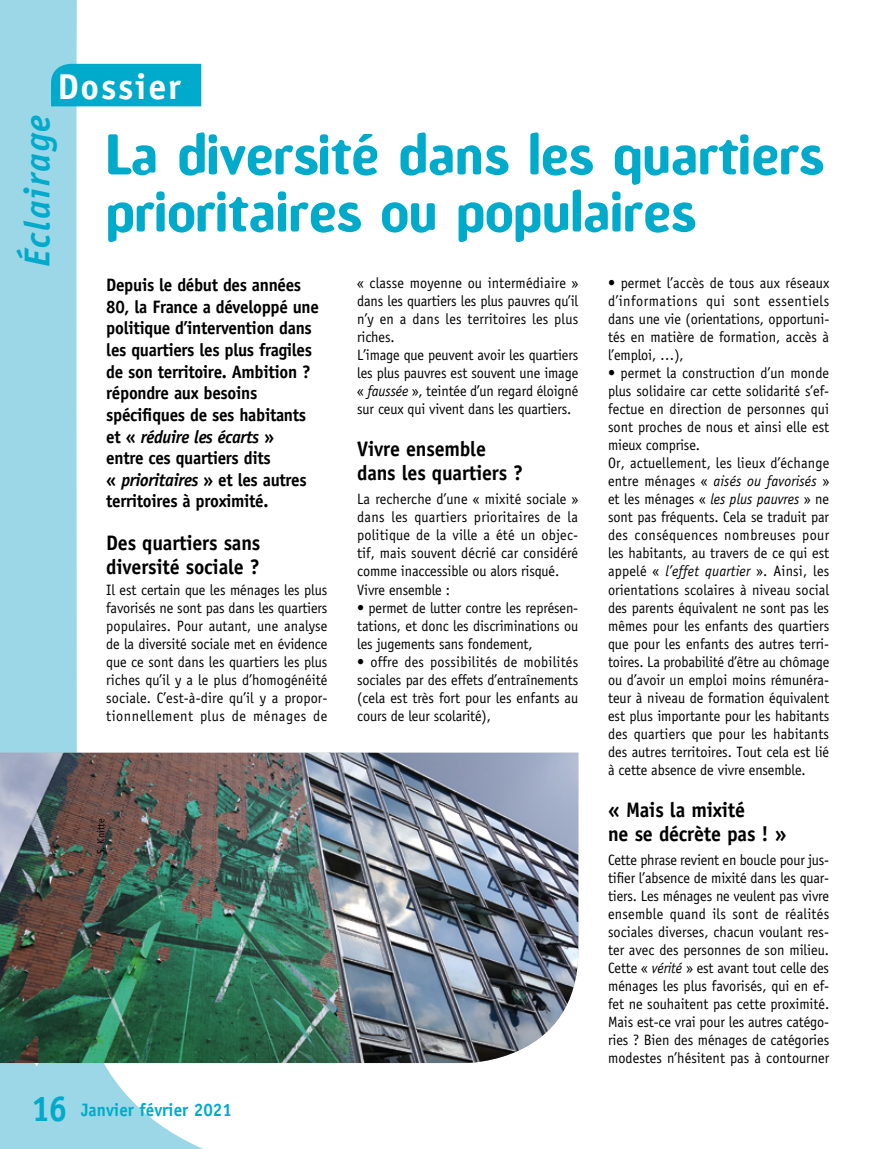
<style>
.page{position:relative;width:893px;height:1149px;background:#fff}
.page>*{position:absolute;margin:0;border:0;box-sizing:border-box;transform-origin:0 0}
.t1{font:700 54px/57px "Amoebia";letter-spacing:.01em;color:#00aacb;scale:.95 1}
.t2{font:italic 700 36px "Officina Sans";color:#00aacb}
.t3{font:700 36px "Officina Sans";letter-spacing:.05em;color:#fff}
.t4{font:700 21px/24px "Officina Sans";letter-spacing:-.01em;color:#000;scale:.95 1}
.t5{font:700 18px/21.6px "Officina Sans";letter-spacing:-.02em;color:#000;scale:.95 1}
.t6{font:700 18px "Officina Sans";color:#00aacb;scale:.95 1}
.t7{font:15px/18px "Officina Sans";color:#000;text-align:justify;scale:.95 1}
.t8{font:10.5px "Officina Sans";color:#000;scale:.95 1}
.s1{font-style:italic}
.s2{font-size:36px}
</style>
<div class="page">
<svg style="left:0;top:0;width:318px;height:1148px"></svg>
<div style="left:51px;top:64px;width:150px;height:42px;background:#00aacb"></div>
<img style="left:0;top:752px;width:578px;height:310px">
<h2 class="t3" style="left:57px;top:64px;width:125px">Dossier</h2>
<h2 class="t2" style="left:16px;top:267px;width:153px;rotate:-90deg">Éclairage</h2>
<h1 class="t1" style="left:106px;top:127px;width:756px">La diversité dans les quartiers prioritaires ou populaires</h1>
<p class="t5" style="left:106px;top:274px;width:225px">Depuis le début des années<br>80, la France a développé une politique d’intervention dans les quartiers les plus fragiles de son territoire. Ambition ? répondre aux besoins spécifiques de ses habitants et « <span class="s1">réduire les écarts</span> »<br>entre ces quartiers dits<br>« <span class="s1">prioritaires</span> » et les autres territoires à proximité.</p>
<h3 class="t4" style="left:106px;top:530px;width:164px">Des quartiers sans diversité sociale ?</h3>
<p class="t7" style="left:106px;top:580px;width:234px">Il est certain que les ménages les plus favorisés ne sont pas dans les quartiers populaires. Pour autant, une analyse de la diversité sociale met en évidence que ce sont dans les quartiers les plus riches qu’il y a le plus d’homogénéité sociale. C’est-à-dire qu’il y a propor&shy;tionnellement plus de ménages de</p>
<p class="t8" style="left:95px;top:854px;width:39px;rotate:-90deg">S. Knitte</p>
<p class="t7" style="left:357px;top:274px;width:234px;text-align:left">« classe moyenne ou intermédiaire » dans les quartiers les plus pauvres qu’il n’y en a dans les territoires les plus riches.<br>L’image que peuvent avoir les quartiers les plus pauvres est souvent une image « <span class="s1">faussée</span> », teintée d’un regard éloigné sur ceux qui vivent dans les quartiers.</p>
<h3 class="t4" style="left:357px;top:437px;width:176px">Vivre ensemble dans les quartiers ?</h3>
<p class="t7" style="left:357px;top:490px;width:234px;text-align:left">La recherche d’une « mixité sociale » dans les quartiers prioritaires de la politique de la ville a été un objec&shy;tif, mais souvent décrié car considéré comme inaccessible ou alors risqué.<br>Vivre ensemble :</p>
<p class="t7" style="left:357px;top:598px;width:234px">• permet de lutter contre les représen&shy;tations, et donc les discriminations ou les jugements sans fondement,</p>
<p class="t7" style="left:357px;top:652px;width:234px">• offre des possibilités de mobilités sociales par des effets d’entraînements (cela est très fort pour les enfants au cours de leur scolarité),</p>
<p class="t7" style="left:608px;top:274px;width:234px">• permet l’accès de tous aux réseaux d’informations qui sont essentiels dans une vie (orientations, opportuni&shy;tés en matière de formation, accès à l’emploi, …),</p>
<p class="t7" style="left:608px;top:364px;width:234px;text-align:left">• permet la construction d’un monde plus solidaire car cette solidarité s’ef&shy;fectue en direction de personnes qui sont proches de nous et ainsi elle est mieux comprise.<br>Or, actuellement, les lieux d’échange entre ménages « <span class="s1">aisés ou favorisés</span> » et les ménages « <span class="s1">les plus pauvres</span> » ne sont pas fréquents. Cela se traduit par des conséquences nombreuses pour les habitants, au travers de ce qui est appelé « <span class="s1">l’effet quartier</span> ». Ainsi, les orientations scolaires à niveau social des parents équivalent ne sont pas les mêmes pour les enfants des quartiers que pour les enfants des autres terri&shy;toires. La probabilité d’être au chômage ou d’avoir un emploi moins rémunéra&shy;teur à niveau de formation équivalent est plus importante pour les habitants des quartiers que pour les habitants des autres territoires. Tout cela est lié à cette absence de vivre ensemble.</p>
<h3 class="t4" style="left:608px;top:797px;width:189px">« Mais la mixité<br>ne se décrète pas ! »</h3>
<p class="t7" style="left:608px;top:850px;width:234px">Cette phrase revient en boucle pour jus&shy;tifier l’absence de mixité dans les quar&shy;tiers. Les ménages ne veulent pas vivre ensemble quand ils sont de réalités sociales diverses, chacun voulant res&shy;ter avec des personnes de son milieu.<br>Cette « <span class="s1">vérité</span> » est avant tout celle des ménages les plus favorisés, qui en ef&shy;fet ne souhaitent pas cette proximité.<br>Mais est-ce vrai pour les autres catégo&shy;ries ? Bien des ménages de catégories modestes n’hésitent pas à contourner</p>
<p class="t6" style="left:31px;top:1098px;width:213px"><span class="s2">16</span> Janvier février 2021</p>
</div>
